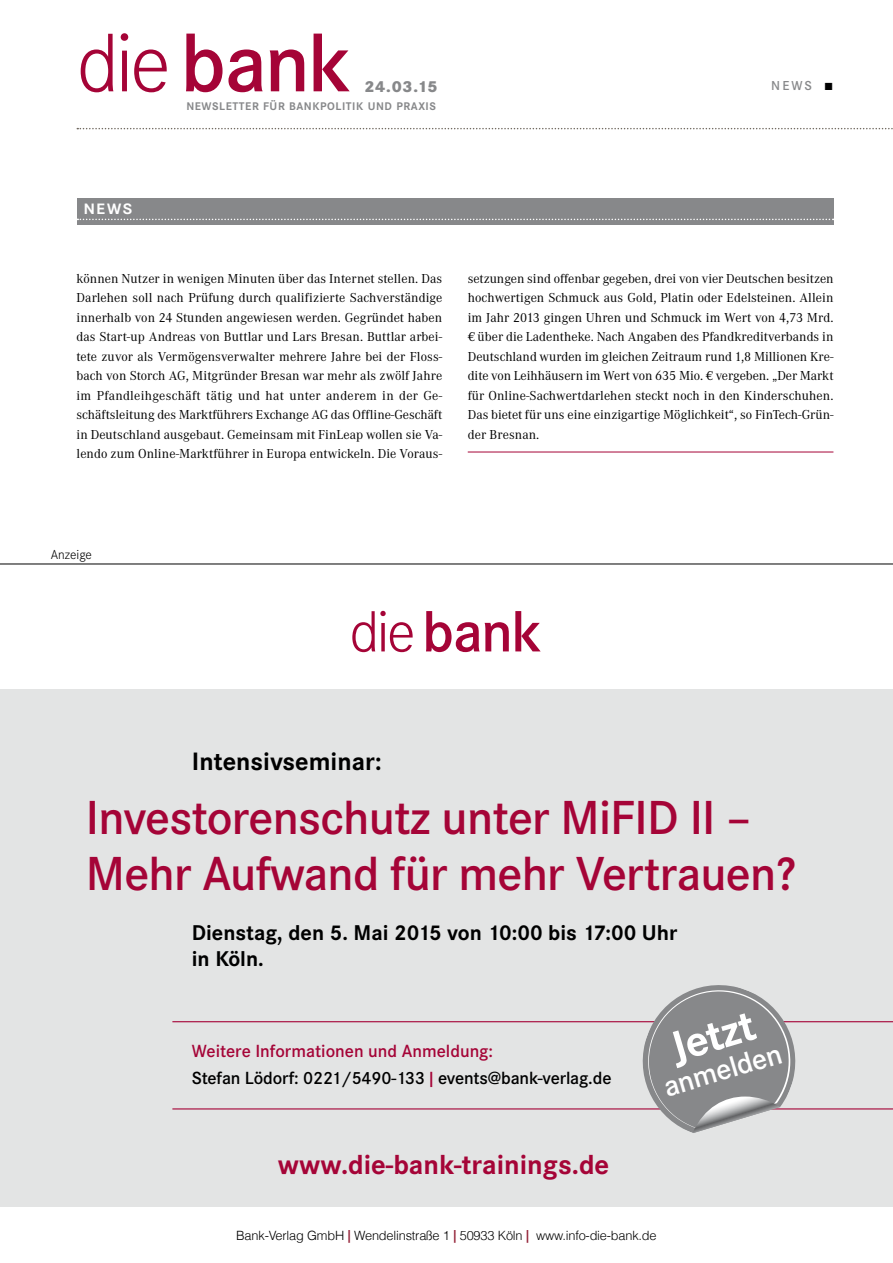
<style>
.page{position:relative;width:893px;height:1263px;background:#fff}
.page>*{position:absolute;margin:0;border:0;box-sizing:border-box;transform-origin:0 0}
.t1{font:600 86.1px "Corporate S";color:#a50437}
.t2{font:600 49.65px/56.2px "Corporate S";letter-spacing:-.015em;color:#a50437}
.t3{font:700 44.85px "Corporate S";color:#fff}
.t4{font:600 30.45px "Corporate S";color:#fff}
.t5{font:700 28.5px "Corporate S";color:#a50437}
.t6{font:700 26.1px "Corporate S";color:#000}
.t7{font:700 22.2px/26.1px "Corporate S";color:#000}
.t8{font:600 21px "Corporate SSC";color:#fff}
.t9{font:600 18.3px/27.2px "Corporate S";letter-spacing:-.01em;color:#000}
.t10{font:800 16.5px "Corporate S";color:#87888a}
.t11{font:13.5px/19.5px "Corporate A";letter-spacing:.01em;color:#000;text-align:justify}
.t12{font:300 13.5px "Corporate S";color:#000}
.t13{font:600 13.5px "Corporate S";color:#87888a}
.t14{font:300 12.75px "Helvetica LT";letter-spacing:-.015em;color:#000}
.t15{font:700 11.55px "Corporate S";letter-spacing:.05em;color:#87888a}
.s1{font-weight:300}
.s2{font-family:"The Sans Bold Expert";font-weight:400;font-size:10.5px;color:#000}
.s3{color:#a50437}
.s4{font-weight:700;color:#932136}
</style>
<div class="page">
<svg style="left:77px;top:128px;width:816px;height:1px"></svg>
<div style="left:77px;top:198px;width:756px;height:26px;background:#87888a"></div>
<svg style="left:77px;top:219px;width:756px;height:1px"></svg>
<hr style="left:468px;top:452px;width:365px;height:1px;background:#a50437">
<hr style="left:0;top:564px;width:893px;height:1px;background:#000">
<div style="left:0;top:690px;width:893px;height:517px;background:#e3e4e4"></div>
<hr style="left:172px;top:1021px;width:721px;height:1px;background:#a50437">
<hr style="left:172px;top:1108px;width:721px;height:1px;background:#a50437">
<svg style="left:635px;top:985px;width:168px;height:148px"></svg>
<svg style="left:352px;top:611px;width:61px;height:41px"></svg>
<svg style="left:426px;top:611px;width:83px;height:41px"></svg>
<svg style="left:515px;top:611px;width:26px;height:40px"></svg>
<h1 class="t1" style="left:77px;top:13px;width:276px"><span class="s1">die</span>bank</h1>
<p class="t15" style="left:186px;top:100px;width:251px">NEWSLETTER FÜR BANKPOLITIK UND PRAXIS</p>
<p class="t10" style="left:364px;top:76px;width:75px">24.03.15</p>
<h3 class="t8" style="left:83px;top:195px;width:51px">news</h3>
<p class="t13" style="left:771px;top:78px;width:64px">NEWS <span class="s2">ó</span></p>
<p class="t11" style="left:77px;top:269px;width:367px">können Nutzer in wenigen Minuten über das Internet stellen. Das Darlehen soll nach Prüfung durch qualifizierte Sachverständige innerhalb von 24 Stunden angewiesen werden. Gegründet haben das Start-up Andreas von Buttlar und Lars Bresan. Buttlar arbei&shy;tete zuvor als Vermögensverwalter mehrere Jahre bei der Floss&shy;bach von Storch AG, Mitgründer Bresan war mehr als zwölf Jahre im Pfandleihgeschäft tätig und hat unter anderem in der Ge&shy;schäftsleitung des Marktführers Exchange AG das Offline-Geschäft in Deutschland ausgebaut. Gemeinsam mit FinLeap wollen sie Va&shy;lendo zum Online-Marktführer in Europa entwickeln. Die Voraus-</p>
<p class="t11" style="left:468px;top:269px;width:367px">setzungen sind offenbar gegeben, drei von vier Deutschen besitzen hochwertigen Schmuck aus Gold, Platin oder Edelsteinen. Allein im Jahr 2013 gingen Uhren und Schmuck im Wert von 4,73 Mrd. € über die Ladentheke. Nach Angaben des Pfandkreditverbands in Deutschland wurden im gleichen Zeitraum rund 1,8 Millionen Kre&shy;dite von Leihhäusern im Wert von 635 Mio. € vergeben. „Der Markt für Online-Sachwertdarlehen steckt noch in den Kinderschuhen.<br>Das bietet für uns eine einzigartige Möglichkeit“, so FinTech-Grün&shy;der Bresnan.</p>
<p class="t12" style="left:51px;top:546px;width:43px">Anzeige</p>
<h3 class="t6" style="left:192px;top:746px;width:192px">Intensivseminar:</h3>
<h2 class="t2" style="left:86px;top:789px;width:712px">Investorenschutz unter MiFID II –<br>Mehr Aufwand für mehr Vertrauen?</h2>
<h3 class="t7" style="left:192px;top:920px;width:487px">Dienstag, den 5. Mai 2015 von 10:00 bis 17:00 Uhr in Köln.</h3>
<h3 class="t9" style="left:192px;top:1037px;width:421px"><span class="s3">Weitere Informationen und Anmeldung:<br></span>Stefan Lödorf: 0221/5490-133<span class="s3">|</span>events@bank-verlag.de</h3>
<h3 class="t5" style="left:278px;top:1148px;width:333px">www.die-bank-trainings.de</h3>
<h3 class="t3" style="left:664px;top:1023px;width:88px;rotate:-16deg">Jetzt</h3>
<h3 class="t4" style="left:659px;top:1071px;width:124px;rotate:-17deg">anmelden</h3>
<p class="t14" style="left:236px;top:1227px;width:422px">Bank-Verlag GmbH <span class="s4">|</span> Wendelinstraße 1 <span class="s4">|</span> 50933 Köln <span class="s4">|</span> www.info-die-bank.de</p>
</div>
